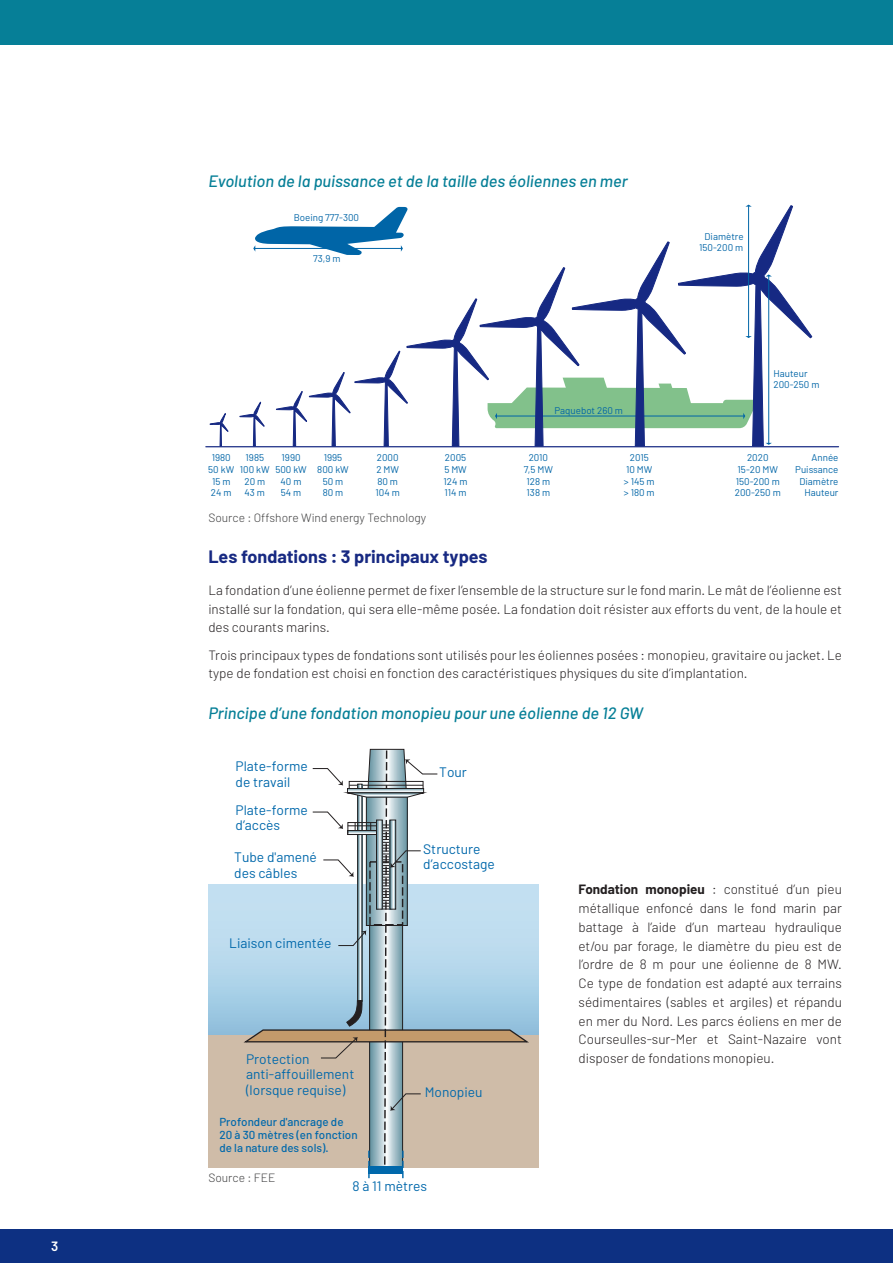
<style>
.page{position:relative;width:893px;height:1263px;background:#fff}
.page>*{position:absolute;margin:0;border:0;box-sizing:border-box;transform-origin:0 0}
.titre_3{font:700 18px "Barlow";color:#172982}
.legende_photo{font:italic 500 16.5px "Barlow";color:#067f97}
.t1{font:13.8px/15.1px "Barlow";color:#0068ab}
.TC{font:300 13.5px/18.8px "Barlow";color:#231f20;text-align:justify}
.t2{font:600 13.5px "Barlow";color:#fff}
.note{font:300 12px "Barlow";color:#3e3e3f}
.t3{font:500 11.55px/13px "Barlow";color:#0068ab}
.t4{font:9.75px/11.7px "Barlow";color:#0065a7;text-align:center}
.s1{font-weight:700}
</style>
<div class="page">
<div style="left:0;top:0;width:893px;height:45px;background:#067f97"></div>
<div style="left:0;top:1229px;width:893px;height:34px;background:#0d3082"></div>
<div style="left:208px;top:884px;width:330px;height:151px;background:linear-gradient(to bottom,#cde6f5,#97c4e0)"></div>
<div style="left:208px;top:1035px;width:330px;height:133px;background:#cfbca8"></div>
<svg style="left:244px;top:749px;width:287px;height:430px"></svg>
<svg style="left:210px;top:413px;width:18px;height:33px"></svg>
<hr style="left:206px;top:446px;width:632px;height:1px;background:#162983">
<svg style="left:240px;top:205px;width:573px;height:242px"></svg>
<p class="t2" style="left:51px;top:1238px;width:9px">3</p>
<p class="legende_photo" style="left:208px;top:170px;width:421px">Evolution de la puissance et de la taille des éoliennes en mer</p>
<p class="t4" style="left:294px;top:211px;width:67px">Boeing 777-300</p>
<p class="t4" style="left:313px;top:252px;width:29px">73,9 m</p>
<p class="t4" style="left:554px;top:404px;width:70px">Paquebot 260 m</p>
<p class="t4" style="left:705px;top:230px;width:41px">Diamètre</p>
<p class="t4" style="left:699px;top:241px;width:46px">150-200 m</p>
<p class="t4" style="left:773px;top:367px;width:47px;text-align:left">Hauteur<br>200-250 m</p>
<p class="t4" style="left:208px;top:452px;width:27px">1980<br>50 kW<br>15 m<br>24 m</p>
<p class="t4" style="left:240px;top:452px;width:31px">1985<br>100 kW<br>20 m<br>43 m</p>
<p class="t4" style="left:275px;top:452px;width:33px">1990<br>500 kW<br>40 m<br>54 m</p>
<p class="t4" style="left:317px;top:452px;width:33px">1995<br>800 kW<br>50 m<br>80 m</p>
<p class="t4" style="left:376px;top:452px;width:26px;text-align:left">2000<br>2 MW<br>80 m<br>104 m</p>
<p class="t4" style="left:444px;top:452px;width:26px;text-align:left">2005<br>5 MW<br>124 m<br>114 m</p>
<p class="t4" style="left:524px;top:452px;width:31px">2010<br>7,5 MW<br>128 m<br>138 m</p>
<p class="note" style="left:208px;top:510px;width:219px">Source : Offshore Wind energy Technology</p>
<p class="t4" style="left:624px;top:452px;width:32px">2015<br>10 MW &gt; 145 m &gt; 180 m</p>
<p class="t4" style="left:735px;top:452px;width:47px">2020<br>15-20 MW<br>150-200 m<br>200-250 m</p>
<p class="t4" style="left:795px;top:452px;width:45px;text-align:right">Année<br>Puissance<br>Diamètre<br>Hauteur</p>
<p class="titre_3" style="left:208px;top:546px;width:281px">Les fondations : 3 principaux types</p>
<p class="TC" style="left:208px;top:580px;width:635px">La fondation d’une éolienne permet de fixer l’ensemble de la structure sur le fond marin. Le mât de l’éolienne est installé sur la fondation, qui sera elle-même posée. La fondation doit résister aux efforts du vent, de la houle et des courants marins.</p>
<p class="TC" style="left:208px;top:645px;width:635px">Trois principaux types de fondations sont utilisés pour les éoliennes posées : monopieu, gravitaire ou jacket. Le type de fondation est choisi en fonction des caractéristiques physiques du site d’implantation.</p>
<p class="legende_photo" style="left:208px;top:703px;width:436px">Principe d’une fondation monopieu pour une éolienne de 12 GW</p>
<p class="t1" style="left:236px;top:758px;width:74px">Plate-forme de travail</p>
<p class="t1" style="left:236px;top:802px;width:74px">Plate-forme d’accès</p>
<p class="t1" style="left:423px;top:841px;width:73px">Structure d’accostage</p>
<p class="t1" style="left:439px;top:764px;width:29px">Tour</p>
<p class="t1" style="left:234px;top:849px;width:84px">Tube d'amené des câbles</p>
<p class="t1" style="left:229px;top:935px;width:104px">Liaison cimentée</p>
<p class="t1" style="left:246px;top:1051px;width:110px">Protection anti-affouillement (lorsque requise)</p>
<p class="t3" style="left:219px;top:1115px;width:140px">Profondeur d'ancrage de<br>20 à 30 mètres (en fonction de la nature des sols).</p>
<p class="t1" style="left:352px;top:1178px;width:76px">8 à 11 mètres</p>
<p class="t1" style="left:425px;top:1084px;width:59px">Monopieu</p>
<p class="note" style="left:208px;top:1170px;width:68px">Source : FEE</p>
<p class="TC" style="left:579px;top:880px;width:265px"><span class="s1">Fondation monopieu</span> : constitué d’un pieu métallique enfoncé dans le fond marin par battage à l’aide d’un marteau hydraulique et/ou par forage, le diamètre du pieu est de l’ordre de 8 m pour une éolienne de 8 MW.<br>Ce type de fondation est adapté aux terrains sédimentaires (sables et argiles) et répandu en mer du Nord. Les parcs éoliens en mer de Courseulles-sur-Mer et Saint-Nazaire vont disposer de fondations monopieu.</p>
</div>
